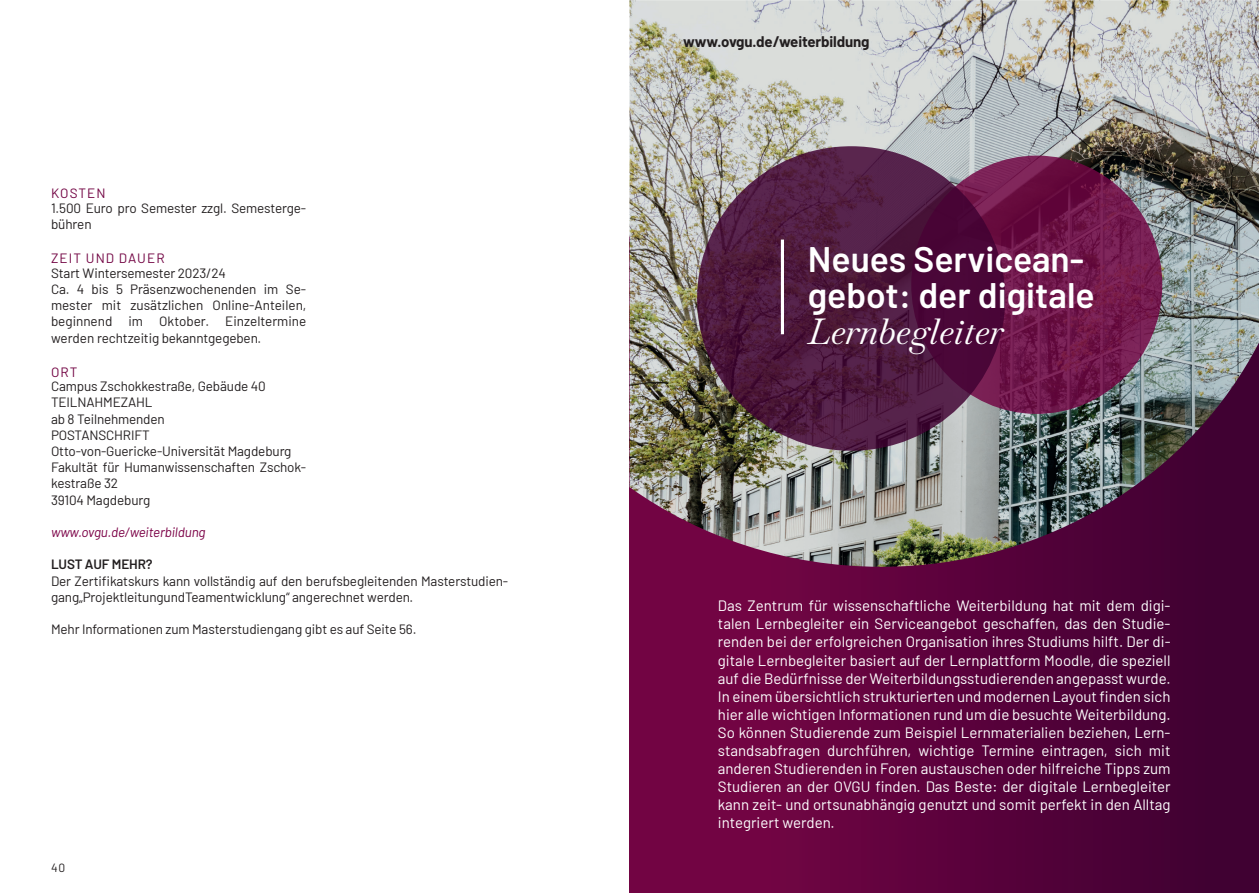
<style>
.page{position:relative;width:1259px;height:893px;background:#fff}
.page>*{position:absolute;margin:0;border:0;box-sizing:border-box;transform-origin:0 0}
.t1{font:600 35.4px/36px "Barlow";color:#fff}
.t2{font:italic 35.4px "Baskervville";color:#fff}
.t3{font:15px/18px "Barlow";color:#fff;text-align:justify}
.t4{font:700 15px "Barlow";letter-spacing:-.01em;color:#231f20}
.t5{font:13.5px/16.2px "Barlow";letter-spacing:-.01em;color:#231f20}
.t6{font:italic 13.5px "Barlow";letter-spacing:-.01em;color:#7b0046}
.t7{font:13.5px "Barlow";letter-spacing:.08em;color:#720443}
.t8{font:600 13.5px "Barlow";letter-spacing:-.01em;color:#231f20}
.t9{font:12px "Barlow";color:#231f20}
</style>
<div class="page">
<svg style="left:629px;top:567px;width:630px;height:326px;background:#5b023b"></svg>
<img style="left:629px;top:0;width:630px;height:567px">
<svg style="left:1005px;top:154px;width:158px;height:261px;background:#6f2852"></svg>
<svg style="left:696px;top:146px;width:309px;height:305px;background:#5d2f4d"></svg>
<hr style="left:781px;top:240px;width:3px;height:94px;background:#fff">
<p class="t7" style="left:51px;top:184px;width:56px">KOSTEN</p>
<p class="t5" style="left:51px;top:199px;width:257px">1.500 Euro pro Semester zzgl. Semesterge&shy;bühren</p>
<p class="t7" style="left:51px;top:248px;width:115px">ZEIT UND DAUER</p>
<p class="t5" style="left:51px;top:264px;width:257px">Start Wintersemester 2023/24<br>Ca. 4 bis 5 Präsenzwochenenden im Se&shy;mester mit zusätzlichen Online-Anteilen, beginnend im Oktober. Einzeltermine werden rechtzeitig bekanntgegeben.</p>
<p class="t7" style="left:51px;top:362px;width:28px">ORT</p>
<p class="t5" style="left:51px;top:377px;width:257px">Campus Zschokkestraße, Gebäude 40<br>TEILNAHMEZAHL<br>ab 8 Teilnehmenden<br>POSTANSCHRIFT<br>Otto-von-Guericke-Universität Magdeburg<br>Fakultät für Humanwissenschaften Zschok&shy;kestraße 32<br>39104 Magdeburg</p>
<p class="t6" style="left:51px;top:522px;width:156px">www.ovgu.de/weiterbildung</p>
<p class="t8" style="left:51px;top:555px;width:103px">LUST AUF MEHR?</p>
<p class="t5" style="left:51px;top:572px;width:459px">Der Zertifikatskurs kann vollständig auf den berufsbegleitenden Masterstudien&shy;gang„ProjektleitungundTeamentwicklung“ angerechnet werden.</p>
<p class="t5" style="left:51px;top:620px;width:367px">Mehr Informationen zum Masterstudiengang gibt es auf Seite 56.</p>
<p class="t9" style="left:51px;top:859px;width:16px">40</p>
<p class="t4" style="left:683px;top:30px;width:188px">www.ovgu.de/weiterbildung</p>
<h1 class="t1" style="left:808px;top:238px;width:288px">Neues Servicean&shy;gebot: der digitale</h1>
<h1 class="t2" style="left:808px;top:304px;width:197px">Lernbegleiter</h1>
<p class="t3" style="left:718px;top:596px;width:454px">Das Zentrum für wissenschaftliche Weiterbildung hat mit dem digi&shy;talen Lernbegleiter ein Serviceangebot geschaffen, das den Studie&shy;renden bei der erfolgreichen Organisation ihres Studiums hilft. Der di&shy;gitale Lernbegleiter basiert auf der Lernplattform Moodle, die speziell auf die Bedürfnisse der Weiterbildungsstudierenden angepasst wurde.<br>In einem übersichtlich strukturierten und modernen Layout finden sich hier alle wichtigen Informationen rund um die besuchte Weiterbildung.<br>So können Studierende zum Beispiel Lernmaterialien beziehen, Lern&shy;standsabfragen durchführen, wichtige Termine eintragen, sich mit anderen Studierenden in Foren austauschen oder hilfreiche Tipps zum Studieren an der OVGU finden. Das Beste: der digitale Lernbegleiter kann zeit- und ortsunabhängig genutzt und somit perfekt in den Alltag integriert werden.</p>
</div>
